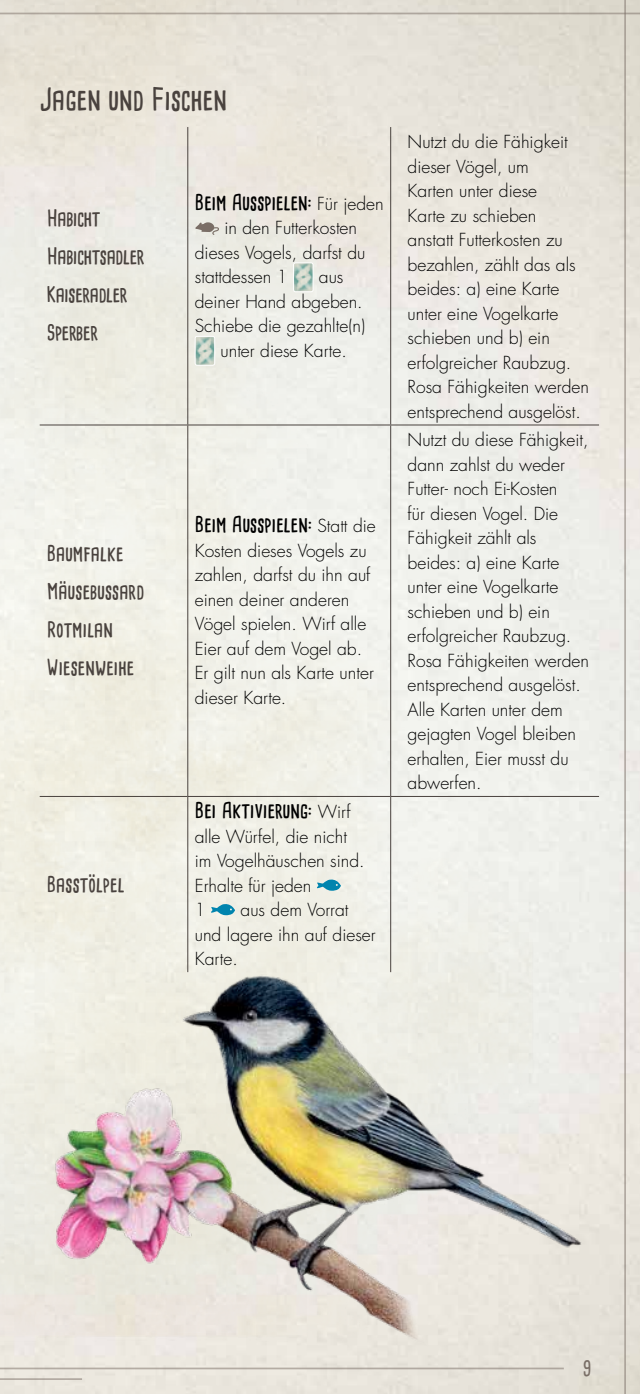
<style>
.page{position:relative;width:640px;height:1394px;background:#fff}
.page>*{position:absolute;margin:0;border:0;box-sizing:border-box;transform-origin:0 0}
.t1{font:700 29.75px "Cardenio Modern";color:#49423e}
.t2{font:700 21px "Cardenio Modern";color:#000}
.t3{font:700 21px/38px "Cardenio Modern";color:#49423e}
.t4{font:700 21px/38px "Cardenio Modern";letter-spacing:-.02em;color:#49423e}
.t5{font:700 21px "Cardenio Modern";color:#796e66}
.t6{font:300 17.5px/24.5px "Futura Std";color:#000}
.s1{font-family:"Futura Std";font-weight:300;font-size:17.5px}
</style>
<div class="page">
<hr style="left:0;top:1378px;width:82px;height:2px;background:#7a6e66">
<hr style="left:0;top:1368px;width:564px;height:1px;background:#7a6e66">
<hr style="left:624px;top:0;width:2px;height:1394px;background:#7a6e66">
<hr style="left:0;top:13px;width:640px;height:1px;background:#7a6e66">
<hr style="left:187px;top:127px;width:1px;height:298px;background:#49423e">
<hr style="left:390px;top:127px;width:1px;height:298px;background:#49423e">
<hr style="left:40px;top:425px;width:148px;height:1px;background:#49423e">
<hr style="left:188px;top:425px;width:203px;height:1px;background:#49423e">
<hr style="left:187px;top:425px;width:1px;height:371px;background:#49423e">
<hr style="left:391px;top:425px;width:208px;height:1px;background:#49423e">
<hr style="left:390px;top:425px;width:1px;height:371px;background:#49423e">
<hr style="left:40px;top:796px;width:148px;height:1px;background:#49423e">
<hr style="left:188px;top:796px;width:203px;height:1px;background:#49423e">
<hr style="left:187px;top:797px;width:1px;height:175px;background:#49423e">
<hr style="left:391px;top:796px;width:208px;height:1px;background:#49423e">
<hr style="left:390px;top:797px;width:1px;height:175px;background:#49423e">
<svg style="left:195px;top:220px;width:24px;height:15px"></svg>
<img style="left:295px;top:264px;width:18px;height:28px">
<div style="left:293px;top:262px;width:20px;height:30px;border:1px solid #fff;border-radius:2px"></div>
<img style="left:195px;top:336px;width:20px;height:28px">
<div style="left:195px;top:336px;width:20px;height:30px;border:1px solid #fff;border-radius:2px"></div>
<svg style="left:317px;top:879px;width:24px;height:12px"></svg>
<svg style="left:211px;top:903px;width:24px;height:12px"></svg>
<img style="left:36px;top:966px;width:549px;height:396px">
<h1 class="t1" style="left:40px;top:79px;width:189px">Jagen und Fischen</h1>
<p class="t4" style="left:47px;top:200px;width:99px">Habicht<br>Habichtsadler<br>Kaiseradler<br>Sperber</p>
<p class="t2" style="left:195px;top:188px;width:190px">Beim Ausspielen: <span class="s1">Für jeden</span></p>
<p class="t6" style="left:195px;top:216px;width:172px;text-indent:30px">in den Futterkosten dieses Vogels, darfst du stattdessen 1</p>
<p class="t6" style="left:319px;top:265px;width:26px">aus</p>
<p class="t6" style="left:195px;top:290px;width:169px">deiner Hand abgeben.</p>
<p class="t6" style="left:195px;top:314px;width:172px">Schiebe die gezahlte(n)</p>
<p class="t6" style="left:220px;top:339px;width:128px">unter diese Karte.</p>
<p class="t3" style="left:47px;top:534px;width:99px">Baumfalke<br>Mäusebussard<br>Rotmilan<br>Wiesenweihe</p>
<p class="t3" style="left:47px;top:865px;width:79px">Basstölpel</p>
<p class="t2" style="left:195px;top:511px;width:183px">Beim Ausspielen: <span class="s1">Statt die</span></p>
<p class="t6" style="left:195px;top:539px;width:181px">Kosten dieses Vogels zu zahlen, darfst du ihn auf einen deiner anderen<br>Vögel spielen. Wirf alle<br>Eier auf dem Vogel ab.<br>Er gilt nun als Karte unter dieser Karte.</p>
<p class="t2" style="left:195px;top:796px;width:157px">Bei Aktivierung: <span class="s1">Wirf</span></p>
<p class="t6" style="left:195px;top:825px;width:171px">alle Würfel, die nicht im Vogelhäuschen sind.<br>Erhalte für jeden<br>1</p>
<p class="t6" style="left:195px;top:898px;width:182px;text-indent:46px">aus dem Vorrat und lagere ihn auf dieser<br>Karte.</p>
<p class="t6" style="left:408px;top:130px;width:183px">Nutzt du die Fähigkeit dieser Vögel, um<br>Karten unter diese<br>Karte zu schieben<br>anstatt Futterkosten zu bezahlen, zählt das als beides: a) eine Karte unter eine Vogelkarte schieben und b) ein erfolgreicher Raubzug.<br>Rosa Fähigkeiten werden entsprechend ausgelöst.</p>
<p class="t6" style="left:408px;top:428px;width:183px">Nutzt du diese Fähigkeit, dann zahlst du weder<br>Futter- noch Ei-Kosten<br>für diesen Vogel. Die<br>Fähigkeit zählt als beides: a) eine Karte unter eine Vogelkarte schieben und b) ein erfolgreicher Raubzug.<br>Rosa Fähigkeiten werden entsprechend ausgelöst.<br>Alle Karten unter dem gejagten Vogel bleiben erhalten, Eier musst du abwerfen.</p>
<p class="t5" style="left:583px;top:1354px;width:10px">9</p>
</div>
